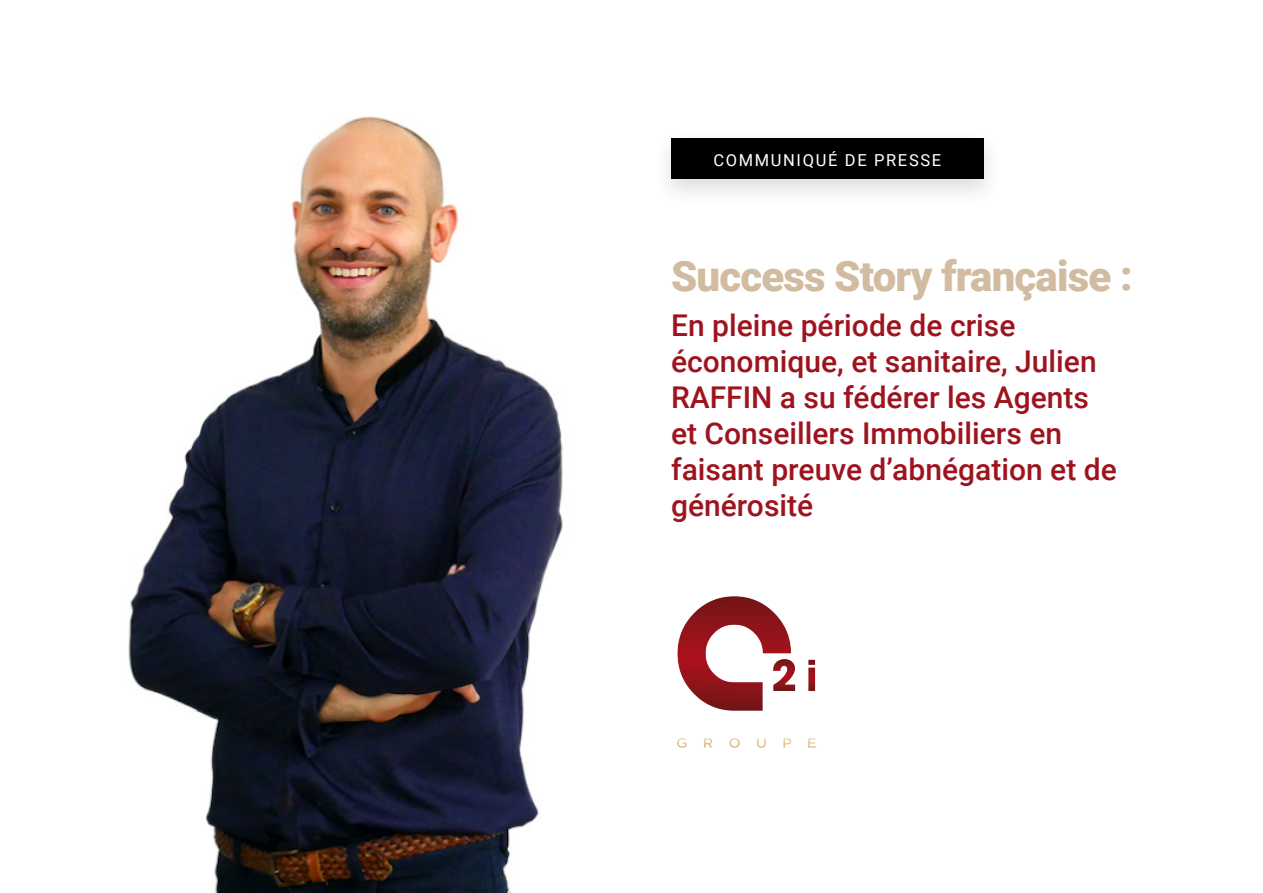
<style>
.page{position:relative;width:1263px;height:893px;background:#fff}
.page>*{position:absolute;margin:0;border:0;box-sizing:border-box;transform-origin:0 0}
.Grand_titre{font:900 42px "Roboto";letter-spacing:-.02em;color:#d1bca1}
.Grand_titre-2{font:500 30px/36px "Roboto";color:#9e141e}
.Paragraphe{font:16.5px "Roboto";letter-spacing:.1em;color:#fff}
</style>
<div class="page">
<img style="left:128px;top:116px;width:435px;height:777px">
<div style="left:653px;top:128px;width:350px;height:79px;background:#231f20;opacity:.15"></div>
<div style="left:671px;top:139px;width:312px;height:40px;background:#000"></div>
<img style="left:677px;top:596px;width:139px;height:152px">
<p class="Paragraphe" style="left:713px;top:149px;width:229px">COMMUNIQUÉ DE PRESSE</p>
<p class="Grand_titre" style="left:671px;top:247px;width:463px">Success Story française :</p>
<p class="Grand_titre-2" style="left:671px;top:306px;width:447px">En pleine période de crise économique, et sanitaire, Julien<br>RAFFIN a su fédérer les Agents et Conseillers Immobiliers en faisant preuve d’abnégation et de générosité</p>
</div>
